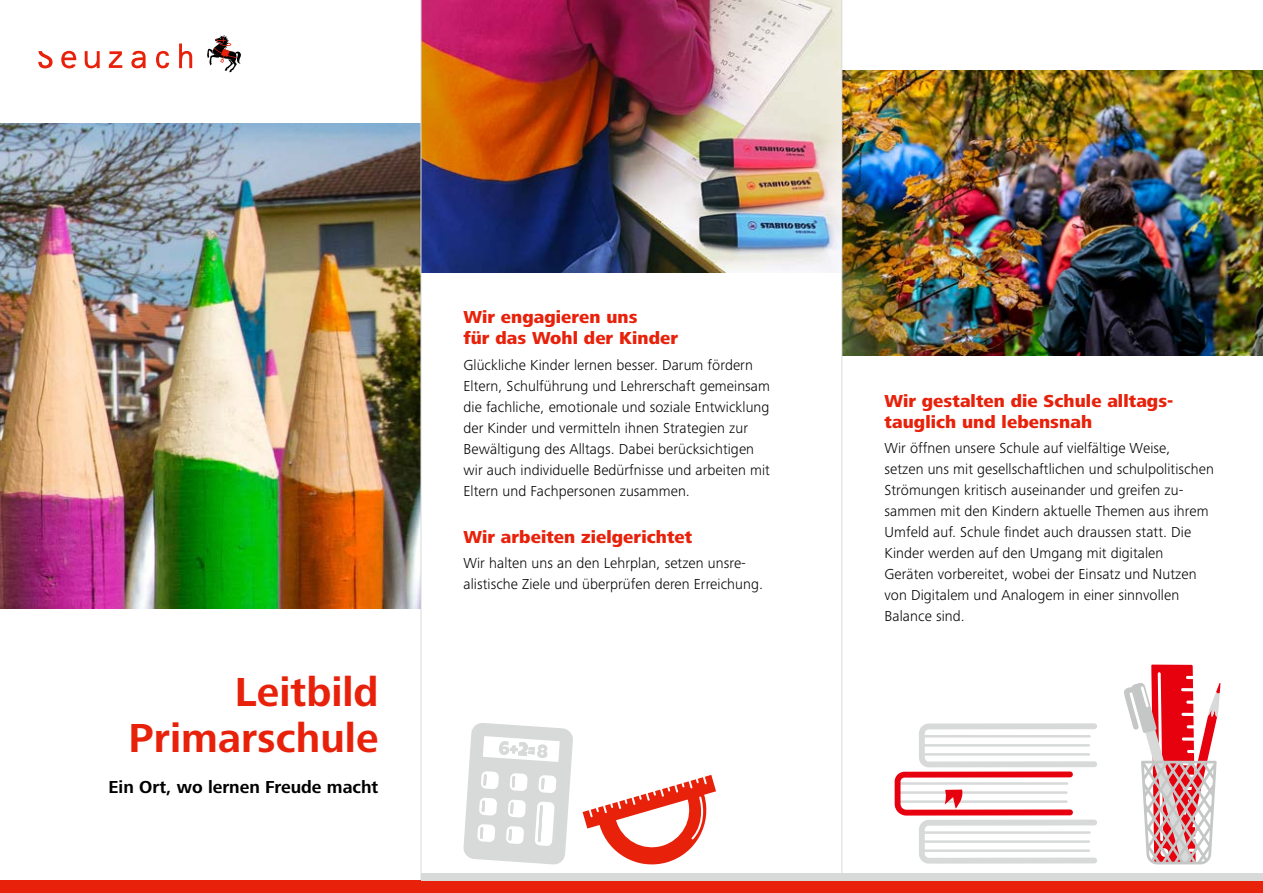
<style>
.page{position:relative;width:1263px;height:893px;background:#fff}
.page>*{position:absolute;margin:0;border:0;box-sizing:border-box;transform-origin:0 0}
.t1{font:700 42px/46.5px "Frutiger Next LTW1 G";color:#e8210b;text-align:right}
.t2{font:800 18px/21px "Frutiger Next LTW1 G";letter-spacing:.005em;color:#e8210b}
.t3{font:700 18px "Frutiger Next LTW1 G";color:#000}
.t4{font:300 15px/21px "Frutiger Next LTW1 G";letter-spacing:.005em;color:#000}
</style>
<div class="page">
<svg style="left:61px;top:51px;width:15px;height:17px"></svg>
<svg style="left:85px;top:51px;width:15px;height:17px"></svg>
<svg style="left:109px;top:51px;width:13px;height:17px"></svg>
<svg style="left:131px;top:51px;width:15px;height:17px"></svg>
<svg style="left:156px;top:51px;width:13px;height:17px"></svg>
<svg style="left:179px;top:44px;width:13px;height:24px"></svg>
<svg style="left:38px;top:51px;width:15px;height:17px"></svg>
<svg style="left:207px;top:35px;width:34px;height:37px"></svg>
<img style="left:0;top:123px;width:421px;height:485px">
<img style="left:422px;top:0;width:419px;height:272px">
<img style="left:842px;top:71px;width:421px;height:284px">
<hr style="left:421px;top:0;width:1px;height:893px;background:#d8dada">
<hr style="left:841px;top:0;width:1px;height:893px;background:#d8dada">
<svg style="left:463px;top:723px;width:110px;height:142px"></svg>
<svg style="left:583px;top:775px;width:133px;height:90px"></svg>
<svg style="left:1124px;top:665px;width:96px;height:199px"></svg>
<svg style="left:895px;top:723px;width:202px;height:141px"></svg>
<hr style="left:921px;top:831px;width:170px;height:3px;background:#d8dada">
<hr style="left:920px;top:840px;width:170px;height:3px;background:#d8dada">
<hr style="left:920px;top:849px;width:170px;height:3px;background:#d8dada">
<div style="left:0;top:880px;width:1263px;height:13px;background:#e8210b"></div>
<div style="left:421px;top:873px;width:842px;height:7px;background:#d8dada"></div>
<h1 class="t1" style="left:129px;top:670px;width:251px">Leitbild<br>Primarschule</h1>
<p class="t3" style="left:109px;top:776px;width:271px">Ein Ort, wo lernen Freude macht</p>
<p class="t2" style="left:463px;top:307px;width:216px">Wir engagieren uns<br>für das Wohl der Kinder</p>
<p class="t4" style="left:463px;top:354px;width:308px">Glückliche Kinder lernen besser. Darum fördern Eltern, Schulführung und Lehrerschaft gemeinsam die fachliche, emotionale und soziale Entwicklung der Kinder und vermitteln ihnen Strategien zur Bewältigung des Alltags. Dabei berücksichtigen wir auch individuelle Bedürfnisse und arbeiten mit Eltern und Fachpersonen zusammen.</p>
<p class="t2" style="left:463px;top:527px;width:230px">Wir arbeiten zielgerichtet</p>
<p class="t4" style="left:463px;top:552px;width:301px">Wir halten uns an den Lehrplan, setzen unsre&shy;alistische Ziele und überprüfen deren Erreichung.</p>
<p class="t2" style="left:884px;top:391px;width:290px">Wir gestalten die Schule alltags&shy;tauglich und lebensnah</p>
<p class="t4" style="left:884px;top:437px;width:331px">Wir öffnen unsere Schule auf vielfältige Weise,<br>setzen uns mit gesellschaftlichen und schulpolitischen Strömungen kritisch auseinander und greifen zu&shy;sammen mit den Kindern aktuelle Themen aus ihrem Umfeld auf. Schule findet auch draussen statt. Die Kinder werden auf den Umgang mit digitalen Geräten vorbereitet, wobei der Einsatz und Nutzen von Digitalem und Analogem in einer sinnvollen Balance sind.</p>
</div>
